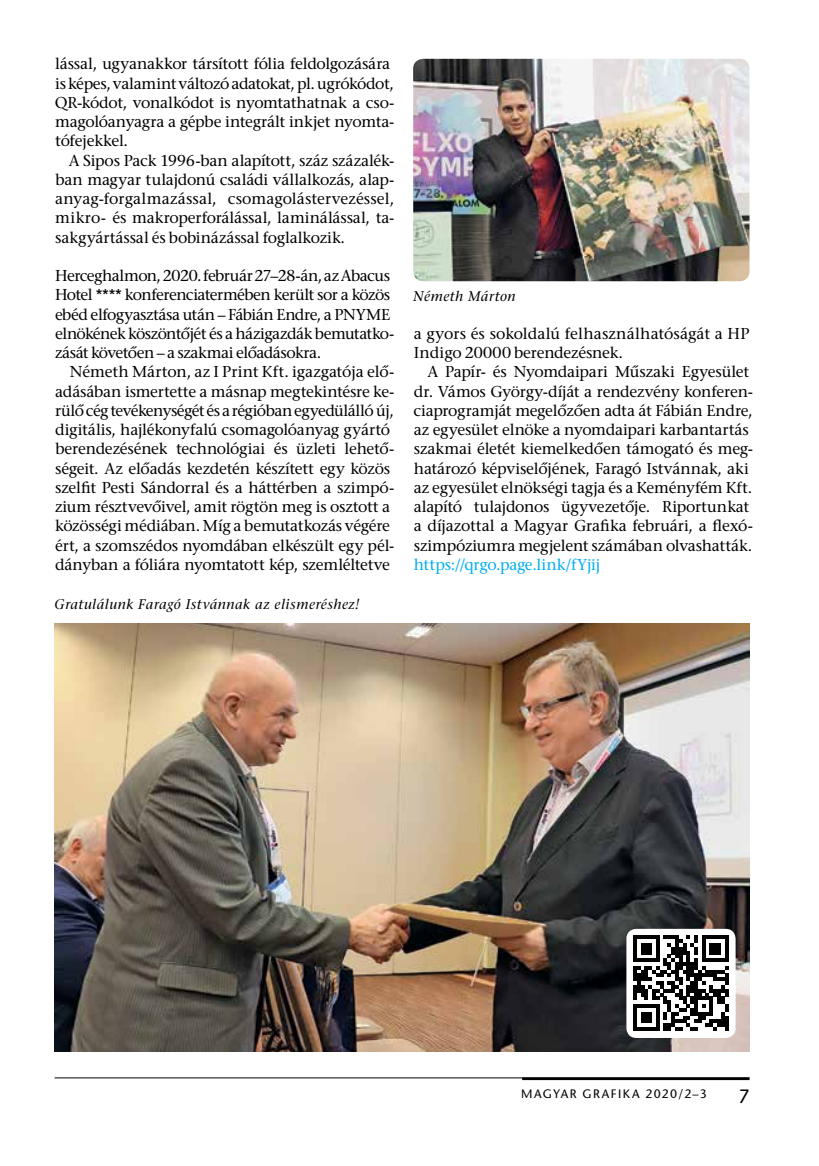
<style>
.page{position:relative;width:819px;height:1166px;background:#fff}
.page>*{position:absolute;margin:0;border:0;box-sizing:border-box;transform-origin:0 0}
.t1{font:19.25px "ITC Stone Sans";color:#000}
.t2{font:15.75px/19.2px "ITC Stone Serif";letter-spacing:-.015em;color:#000}
.t3{font:15.75px "ITC Stone Serif";letter-spacing:-.015em;color:#00aeef}
.t4{font:italic 14px "ITC Stone Serif";letter-spacing:.035em;color:#000}
.t5{font:12.25px "ITC Stone Sans";letter-spacing:.12em;color:#000}
</style>
<div class="page">
<hr style="left:55px;top:1077px;width:694px;height:1px;background:#000">
<hr style="left:522px;top:1077px;width:227px;height:3px;background:#000">
<img style="left:413px;top:59px;width:336px;height:222px">
<img style="left:55px;top:624px;width:694px;height:427px">
<svg style="left:626px;top:929px;width:109px;height:109px"></svg>
<p class="t2" style="left:55px;top:57px;width:341px">lással, ugyanakkor társított fólia feldolgozására is képes, valamint változó adatokat, pl. ugrókódot, QR-kódot, vonalkódot is nyomtathatnak a cso&shy;magolóanyagra a gépbe integrált inkjet nyomta&shy;tófejekkel.</p>
<p class="t2" style="left:55px;top:153px;width:341px;text-align:justify;text-indent:14px">A Sipos Pack 1996-ban alapított, száz százalék&shy;ban magyar tulajdonú családi vállalkozás, alap&shy;anyag-forgalmazással, csomagolástervezéssel, mikro- és makroperforálással, laminálással, ta&shy;sakgyártással és bobinázással foglalkozik.</p>
<p class="t2" style="left:55px;top:268px;width:341px">Herceghalmon, 2020. február 27–28-án, az Abacus Hotel **** konferenciatermében került sor a közös ebéd elfogyasztása után – Fábián Endre, a PNYME elnökének köszöntőjét és a házigazdák bemutatko&shy;zását követően – a szakmai előadásokra.</p>
<p class="t2" style="left:55px;top:364px;width:341px;text-indent:15px">Németh Márton, az I Print Kft. igazgatója elő&shy;adásában ismertette a másnap megtekintésre ke&shy;rülő cég tevékenységét és a régióban egyedülálló új, digitális, hajlékonyfalú csomagolóanyag gyártó berendezésének technológiai és üzleti lehető&shy;ségeit. Az előadás kezdetén készített egy közös szelfit Pesti Sándorral és a háttérben a szimpó&shy;zium résztvevőivel, amit rögtön meg is osztott a közösségi médiában. Míg a bemutatkozás végére ért, a szomszédos nyomdában elkészült egy pél&shy;dányban a fóliára nyomtatott kép, szemléltetve</p>
<p class="t4" style="left:55px;top:596px;width:306px">Gratulálunk Faragó Istvánnak az elismeréshez!</p>
<p class="t4" style="left:413px;top:288px;width:104px">Németh Márton</p>
<p class="t2" style="left:413px;top:326px;width:337px">a gyors és sokoldalú felhasználhatóságát a HP<br>Indigo 20000 berendezésnek.</p>
<p class="t2" style="left:413px;top:364px;width:341px;text-indent:14px">A Papír- és Nyomdaipari Műszaki Egyesület dr. Vámos György-díját a rendezvény konferen&shy;ciaprogramját megelőzően adta át Fábián Endre, az egyesület elnöke a nyomdaipari karbantartás szakmai életét kiemelkedően támogató és meg&shy;határozó képviselőjének, Faragó Istvánnak, aki az egyesület elnökségi tagja és a Keményfém Kft. alapító tulajdonos ügyvezetője. Riportunkat a díjazottal a Magyar Grafika februári, a flexó&shy;szimpóziumra megjelent számában olvashatták.</p>
<p class="t3" style="left:414px;top:556px;width:188px">https://qrgo.page.link/fYjij</p>
<p class="t5" style="left:521px;top:1087px;width:187px">MAGYAR GRAFIKA 2020/2–3</p>
<p class="t1" style="left:738px;top:1085px;width:13px">7</p>
</div>
